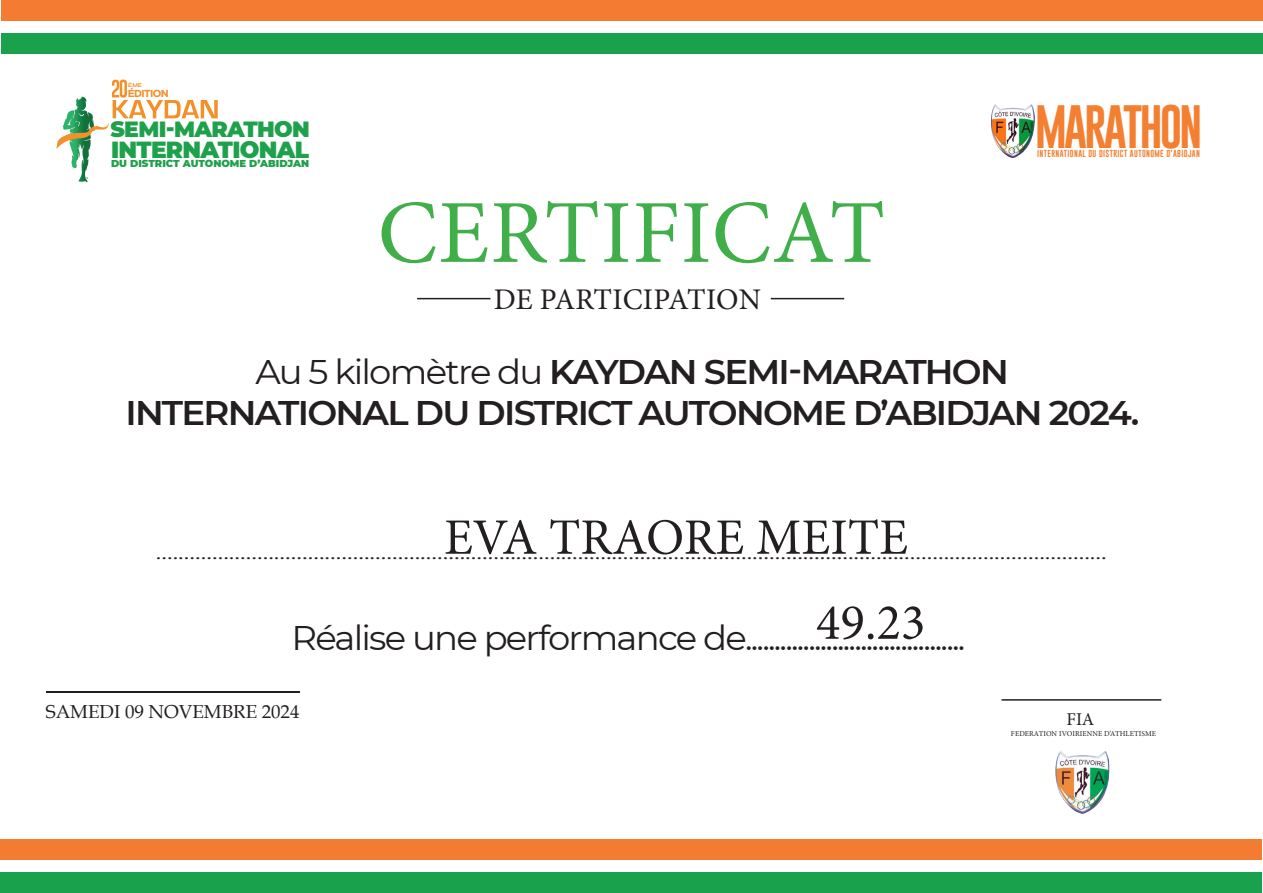
<style>
.page{position:relative;width:1263px;height:893px;background:#fff}
.page>*{position:absolute;margin:0;border:0;box-sizing:border-box;transform-origin:0 0}
.t1{font:90px "Minion Pro";letter-spacing:.01em;color:#40ae49}
.t2{font:51px/85.1px "Minion Pro";color:#231f20}
.t3{font:44.7px "Gobold";letter-spacing:-.07em;color:#f47f30}
.t4{font:600 34.2px/41px "Montserrat";letter-spacing:-.05em;color:#231f20;text-align:center;scale:1.04 1}
.t5{font:34.2px "Montserrat";letter-spacing:-.05em;color:#231f20;scale:1.04 1}
.t6{font:30px "Minion Pro";color:#231f20}
.t7{font:900 23.25px "Montserrat";letter-spacing:-.03em;color:#1fa14b}
.t8{font:900 22.05px "Montserrat";letter-spacing:-.03em;color:#1fa14b}
.t9{font:18.75px "Book Antiqua";color:#231f20}
.t10{font:18px "Minion Pro";color:#231f20;scale:1.37 1}
.t11{font:18px "Minion Pro";color:#231f20}
.t12{font:800 10.35px "Nexa";letter-spacing:-.05em;color:#f3902a}
.t13{font:900 10.05px "Montserrat";color:#1fa14b}
.t14{font:7.5px "Gobold";letter-spacing:.05em;color:#f47f30}
.t15{font:7.5px "Minion Pro";letter-spacing:.01em;color:#231f20}
.t16{font:5.4px "Marsek Demi";color:#f3902a}
.s1{font-weight:400}
</style>
<div class="page">
<div style="left:1px;top:0;width:1262px;height:21px;background:#f47b32"></div>
<div style="left:1px;top:33px;width:1262px;height:21px;background:#1aa14b"></div>
<div style="left:0;top:839px;width:1262px;height:21px;background:#f47b32"></div>
<div style="left:0;top:872px;width:1262px;height:21px;background:#1aa14b"></div>
<svg style="left:56px;top:80px;width:162px;height:102px"></svg>
<hr style="left:1001px;top:699px;width:160px;height:2px;background:#231f20">
<hr style="left:417px;top:298px;width:73px;height:1px;background:#231f20">
<hr style="left:771px;top:298px;width:73px;height:1px;background:#231f20">
<img style="left:1055px;top:751px;width:55px;height:63px">
<img style="left:991px;top:105px;width:43px;height:52px">
<hr style="left:46px;top:691px;width:253px;height:1px;background:#231f20">
<p class="t16" style="left:128px;top:81px;width:15px">ÈME</p>
<p class="t12" style="left:128px;top:87px;width:43px">ÉDITION</p>
<p class="t8" style="left:110px;top:112px;width:201px">SEMI-MARATHON</p>
<p class="t13" style="left:111px;top:156px;width:200px">DU DISTRICT AUTONOME D’ABIDJAN</p>
<p class="t7" style="left:111px;top:132px;width:200px">INTERNATIONAL</p>
<h1 class="t1" style="left:378px;top:173px;width:509px">CERTIFICAT</h1>
<h3 class="t6" style="left:494px;top:279px;width:269px">DE PARTICIPATION</h3>
<h3 class="t3" style="left:1035px;top:98px;width:169px">MARATHON</h3>
<p class="t14" style="left:1037px;top:149px;width:164px">INTERNATIONAL DU DISTRICT AUTONOME D’ABIDJAN</p>
<h3 class="t4" style="left:125px;top:350px;width:976px"><span class="s1">Au 5 kilomètre du</span> KAYDAN SEMI-MARATHON<br>INTERNATIONAL DU DISTRICT AUTONOME D’ABIDJAN 2024.</h3>
<h2 class="t2" style="left:816px;top:495px;width:111px;text-indent:-372px">EVA TRAORE MEITE<br>49.23</h2>
<p class="t10" style="left:156px;top:541px;width:696px">.........................................................................................................................................................................</p>
<h3 class="t5" style="left:292px;top:614px;width:649px">Réalise une performance de......................................</h3>
<p class="t9" style="left:46px;top:698px;width:255px">SAMEDI 09 NOVEMBRE 2024</p>
<p class="t11" style="left:1066px;top:707px;width:29px">FIA</p>
<p class="t15" style="left:1011px;top:729px;width:147px">FEDERATION IVOIRIENNE D’ATHLETISME</p>
</div>
